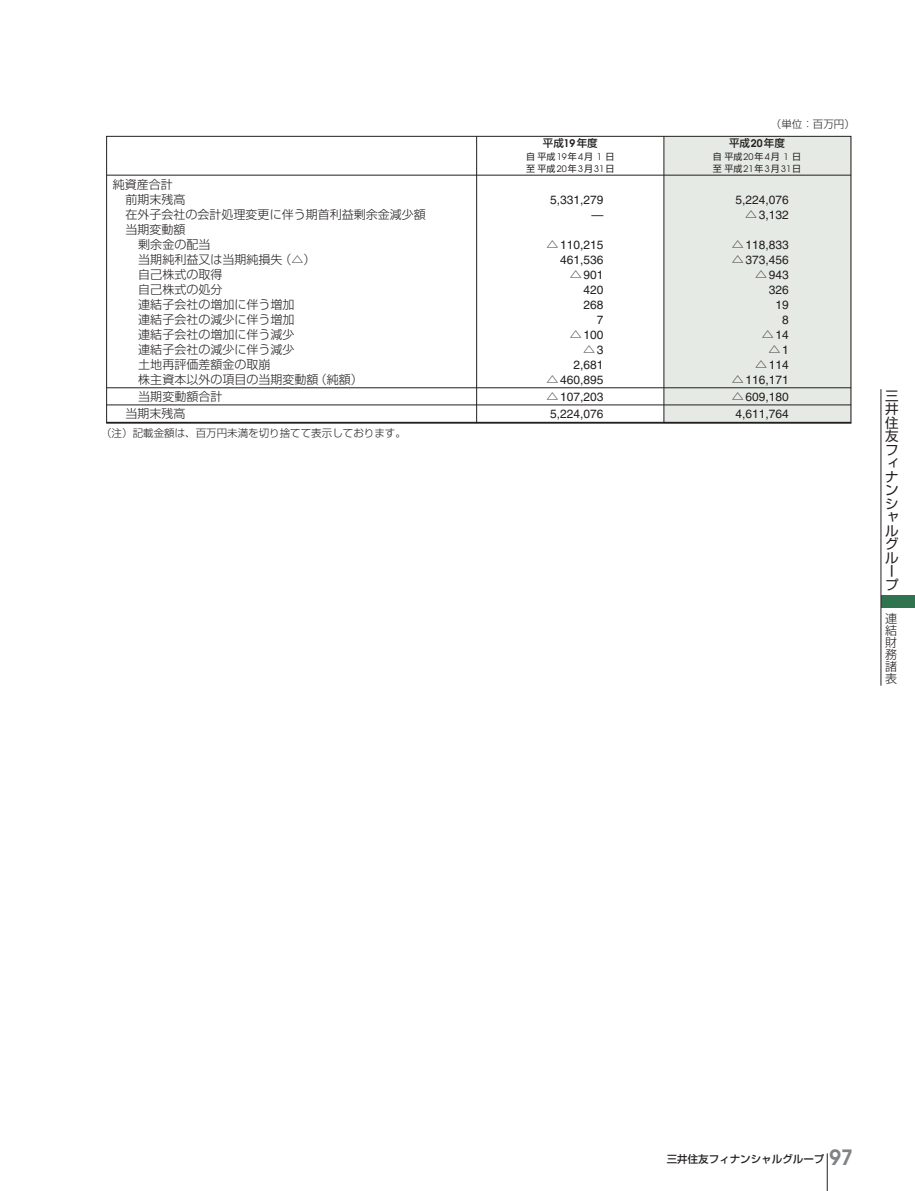
<style>
.page{position:relative;width:915px;height:1191px;background:#fff}
.page>*{position:absolute;margin:0;border:0;box-sizing:border-box;transform-origin:0 0}
.t1{font:13.5px/13.5px "Shin Go Pr 5";color:#231f20;text-align:justify}
.t2{font:300 12px/12px "Shin Go Pr 5";color:#231f20}
.t3{font:12px "Helvetica";color:#231f20}
.t4{font:300 10.5px "Shin Go Pr 5";color:#231f20}
.t5{font:500 10.5px "Shin Go Pr 5";color:#231f20}
.t6{font:9px "Shin Go Pr 5";letter-spacing:.14em;color:#231f20}
.s1{font-family:"Avant Garde";font-weight:600}
.s2{font-family:"Avant Garde"}
.s3{font-family:"Shin Go Pr 5";font-weight:300}
.s4{font-family:"Helvetica";font-weight:400}
.s5{font-family:"Avant Garde";font-weight:600;font-size:21px;color:#808285}
</style>
<div class="page">
<hr style="left:826px;top:1153px;width:1px;height:38px;background:#231f20">
<div style="left:880px;top:595px;width:34px;height:13px;background:#2f744e"></div>
<hr style="left:880px;top:389px;width:1px;height:296px;background:#231f20">
<div style="left:663px;top:136px;width:187px;height:287px;background:#e6eae4"></div>
<hr style="left:106px;top:175px;width:744px;height:1px;background:#231f20">
<hr style="left:106px;top:387px;width:744px;height:1px;background:#231f20">
<hr style="left:106px;top:405px;width:744px;height:1px;background:#231f20">
<hr style="left:663px;top:136px;width:1px;height:287px;background:#231f20">
<hr style="left:476px;top:136px;width:1px;height:287px;background:#231f20">
<p class="t4" style="left:770px;top:116px;width:85px">（単位：百万円）</p>
<p class="t2" style="left:125px;top:175px;width:61px;line-height:15px;text-indent:-13px">純資産合計前期末残高</p>
<p class="t5" style="left:542px;top:134px;width:56px">平成<span class="s1">19</span>年度</p>
<p class="t5" style="left:728px;top:134px;width:57px">平成<span class="s1">20</span>年度</p>
<p class="t6" style="left:526px;top:149px;width:90px">自平成<span class="s2">19</span>年<span class="s2">4</span>月 <span class="s2">1</span> 日</p>
<p class="t6" style="left:712px;top:149px;width:90px">自平成<span class="s2">20</span>年<span class="s2">4</span>月 <span class="s2">1</span> 日</p>
<p class="t6" style="left:526px;top:161px;width:90px">至平成<span class="s2">20</span>年<span class="s2">3</span>月<span class="s2">31</span>日</p>
<p class="t6" style="left:712px;top:161px;width:90px">至平成<span class="s2">21</span>年<span class="s2">3</span>月<span class="s2">31</span>日</p>
<p class="t3" style="left:550px;top:195px;width:55px">5,331,279</p>
<p class="t3" style="left:735px;top:195px;width:55px">5,224,076</p>
<p class="t2" style="left:125px;top:207px;width:302px">在外子会社の会計処理変更に伴う期首利益剰余金減少額</p>
<p class="t3" style="left:591px;top:210px;width:13px">—</p>
<p class="t3" style="left:745px;top:210px;width:45px"><span class="s3">△</span>3,132</p>
<p class="t2" style="left:138px;top:220px;width:74px;line-height:15px;text-indent:-13px">当期変動額<br>剰余金の配当</p>
<p class="t3" style="left:546px;top:240px;width:58px"><span class="s3">△</span>110,215</p>
<p class="t3" style="left:731px;top:240px;width:58px"><span class="s3">△</span>118,833</p>
<p class="t2" style="left:138px;top:252px;width:179px">当期純利益又は当期純損失（△）</p>
<p class="t3" style="left:560px;top:255px;width:45px">461,536</p>
<p class="t3" style="left:731px;top:255px;width:58px"><span class="s3">△</span>373,456</p>
<p class="t2" style="left:138px;top:267px;width:86px">自己株式の取得</p>
<p class="t3" style="left:569px;top:270px;width:35px"><span class="s3">△</span>901</p>
<p class="t3" style="left:755px;top:270px;width:35px"><span class="s3">△</span>943</p>
<p class="t2" style="left:138px;top:282px;width:86px">自己株式の処分</p>
<p class="t3" style="left:583px;top:285px;width:22px">420</p>
<p class="t3" style="left:768px;top:285px;width:22px">326</p>
<p class="t2" style="left:138px;top:297px;width:158px">連結子会社の増加に伴う増加</p>
<p class="t3" style="left:583px;top:300px;width:22px">268</p>
<p class="t3" style="left:775px;top:300px;width:15px">19</p>
<p class="t2" style="left:138px;top:312px;width:158px">連結子会社の減少に伴う増加</p>
<p class="t3" style="left:596px;top:315px;width:8px">7</p>
<p class="t3" style="left:781px;top:315px;width:8px">8</p>
<p class="t2" style="left:138px;top:327px;width:158px">連結子会社の増加に伴う減少</p>
<p class="t3" style="left:569px;top:330px;width:35px"><span class="s3">△</span>100</p>
<p class="t3" style="left:761px;top:330px;width:28px"><span class="s3">△</span>14</p>
<p class="t2" style="left:138px;top:342px;width:158px">連結子会社の減少に伴う減少</p>
<p class="t2" style="left:583px;top:342px;width:22px">△<span class="s4">3</span></p>
<p class="t2" style="left:768px;top:342px;width:22px">△<span class="s4">1</span></p>
<p class="t2" style="left:138px;top:357px;width:134px">土地再評価差額金の取崩</p>
<p class="t3" style="left:573px;top:360px;width:32px">2,681</p>
<p class="t3" style="left:755px;top:360px;width:35px"><span class="s3">△</span>114</p>
<p class="t2" style="left:138px;top:372px;width:226px">株主資本以外の項目の当期変動額（純額）</p>
<p class="t3" style="left:546px;top:375px;width:58px"><span class="s3">△</span>460,895</p>
<p class="t3" style="left:731px;top:375px;width:58px"><span class="s3">△</span>116,171</p>
<p class="t2" style="left:138px;top:389px;width:86px">当期変動額合計</p>
<p class="t3" style="left:546px;top:392px;width:58px"><span class="s3">△</span>107,203</p>
<p class="t3" style="left:731px;top:392px;width:58px"><span class="s3">△</span>609,180</p>
<p class="t2" style="left:125px;top:406px;width:61px">当期末残高</p>
<p class="t3" style="left:550px;top:409px;width:55px">5,224,076</p>
<p class="t3" style="left:735px;top:409px;width:55px">4,611,764</p>
<p class="t4" style="left:101px;top:424px;width:306px">（注）記載金額は、百万円未満を切り捨てて表示しております。</p>
<p class="t1" style="left:884px;top:388px;width:15px">三井住友フィナンシャルグループ</p>
<p class="t2" style="left:884px;top:611px;width:13px;text-align:justify">連結財務諸表</p>
<p class="t5" style="left:666px;top:1150px;width:188px">三井住友フィナンシャルグループ <span class="s5">97</span></p>
</div>
